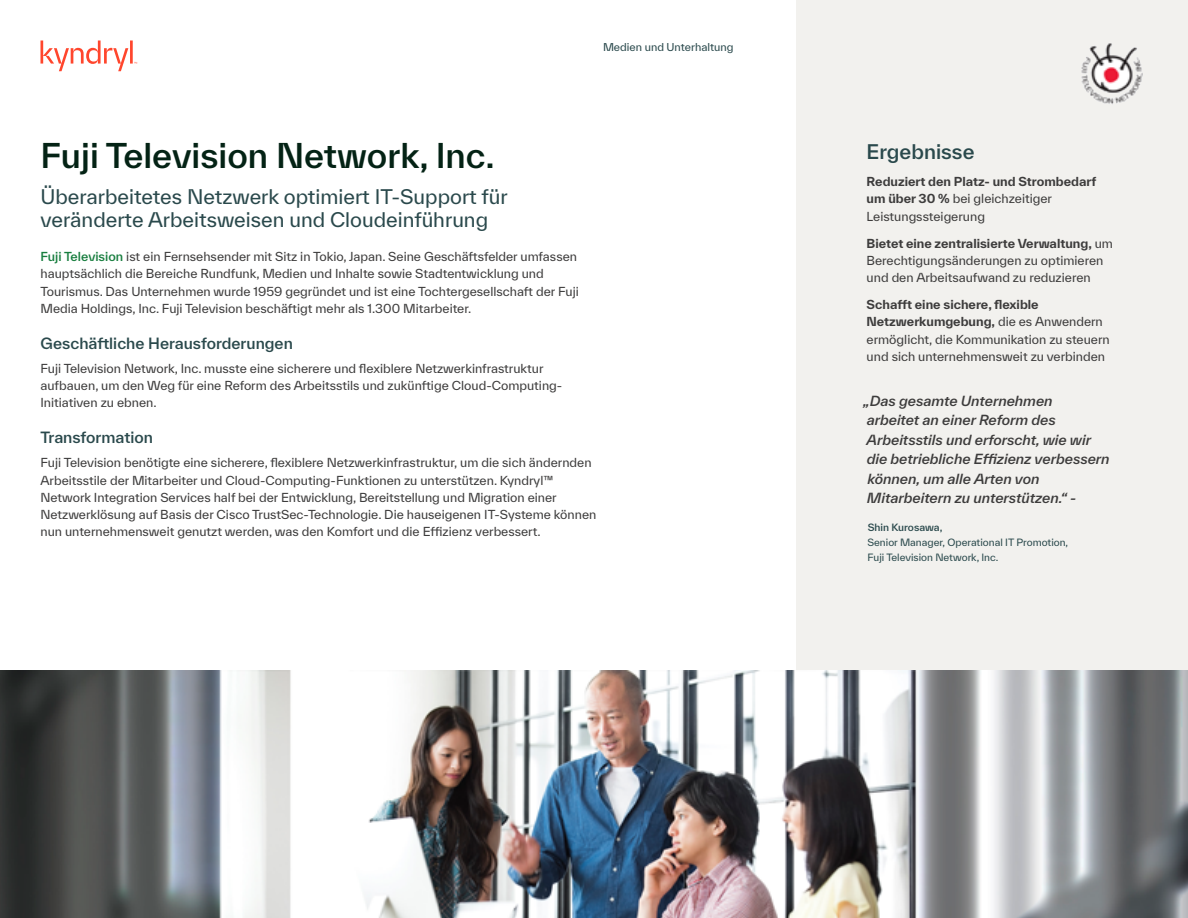
<style>
.page{position:relative;width:1188px;height:918px;background:#fff}
.page>*{position:absolute;margin:0;border:0;box-sizing:border-box;transform-origin:0 0}
.t1{font:500 33px "TWK Everett";color:#042315}
.t2{font:19.5px/22.5px "TWK Everett";color:#2a494c}
.t3{font:500 19.5px "TWK Everett";color:#2a494c}
.t4{font:500 15px "TWK Everett";color:#2a494c}
.t5{font:italic 500 13.5px/19.5px "TWK Everett";color:#3d3c3c}
.t6{font:12px/17.2px "TWK Everett";color:#3d3c3c}
.t7{font:700 12px/17.2px "TWK Everett";color:#3d3c3c}
.t8{font:10.5px "TWK Everett";color:#2a494c}
.t9{font:9.75px/15px "TWK Everett";color:#2a494c}
.t10{font:500 9.75px "TWK Everett";color:#2a494c}
.s1{font-weight:500;color:#187e3f}
.s2{font-weight:400}
.s3{font-weight:700}
</style>
<div class="page">
<div style="left:796px;top:0;width:392px;height:918px;background:#f2f1ee"></div>
<img style="left:0;top:671px;width:1188px;height:247px">
<img style="left:1081px;top:43px;width:62px;height:61px">
<svg style="left:41px;top:40px;width:96px;height:31px"></svg>
<p class="t8" style="left:603px;top:40px;width:132px">Medien und Unterhaltung</p>
<h1 class="t1" style="left:40px;top:133px;width:456px">Fuji Television Network, Inc.</h1>
<h2 class="t2" style="left:40px;top:186px;width:469px">Überarbeitetes Netzwerk optimiert IT-Support für veränderte Arbeitsweisen und Cloudeinführung</h2>
<p class="t6" style="left:40px;top:248px;width:540px"><span class="s1">Fuji Television</span> ist ein Fernsehsender mit Sitz in Tokio, Japan. Seine Geschäftsfelder umfassen hauptsächlich die Bereiche Rundfunk, Medien und Inhalte sowie Stadtentwicklung und Tourismus. Das Unternehmen wurde 1959 gegründet und ist eine Tochtergesellschaft der Fuji Media Holdings, Inc. Fuji Television beschäftigt mehr als 1.300 Mitarbeiter.</p>
<p class="t4" style="left:40px;top:333px;width:254px">Geschäftliche Herausforderungen</p>
<p class="t6" style="left:40px;top:360px;width:523px">Fuji Television Network, Inc. musste eine sicherere und flexiblere Netzwerkinfrastruktur aufbauen, um den Weg für eine Reform des Arbeitsstils und zukünftige Cloud-Computing-<br>Initiativen zu ebnen.</p>
<p class="t4" style="left:40px;top:427px;width:114px">Transformation</p>
<p class="t6" style="left:40px;top:454px;width:557px">Fuji Television benötigte eine sicherere, flexiblere Netzwerkinfrastruktur, um die sich ändernden Arbeitsstile der Mitarbeiter und Cloud-Computing-Funktionen zu unterstützen. Kyndryl™ Network Integration Services half bei der Entwicklung, Bereitstellung und Migration einer Netzwerklösung auf Basis der Cisco TrustSec-Technologie. Die hauseigenen IT-Systeme können nun unternehmensweit genutzt werden, was den Komfort und die Effizienz verbessert.</p>
<h2 class="t3" style="left:867px;top:138px;width:109px">Ergebnisse</h2>
<p class="t7" style="left:867px;top:173px;width:231px">Reduziert den Platz- und Strombedarf um über 30 % <span class="s2">bei gleichzeitiger<br>Leistungssteigerung</span></p>
<p class="t6" style="left:867px;top:234px;width:248px"><span class="s3">Bietet eine zentralisierte Verwaltung,</span> um<br>Berechtigungsänderungen zu optimieren und den Arbeitsaufwand zu reduzieren</p>
<p class="t6" style="left:867px;top:296px;width:245px"><span class="s3">Schafft eine sichere, flexible Netzwerkumgebung,</span> die es Anwendern ermöglicht, die Kommunikation zu steuern und sich unternehmensweit zu verbinden</p>
<p class="t5" style="left:863px;top:391px;width:248px">„Das gesamte Unternehmen<br>arbeitet an einer Reform des<br>Arbeitsstils und erforscht, wie wir die betriebliche Effizienz verbessern können, um alle Arten von<br>Mitarbeitern zu unterstützen.“ -</p>
<p class="t10" style="left:868px;top:520px;width:76px">Shin Kurosawa,</p>
<p class="t9" style="left:867px;top:535px;width:202px">Senior Manager, Operational IT Promotion,<br>Fuji Television Network, Inc.</p>
</div>
